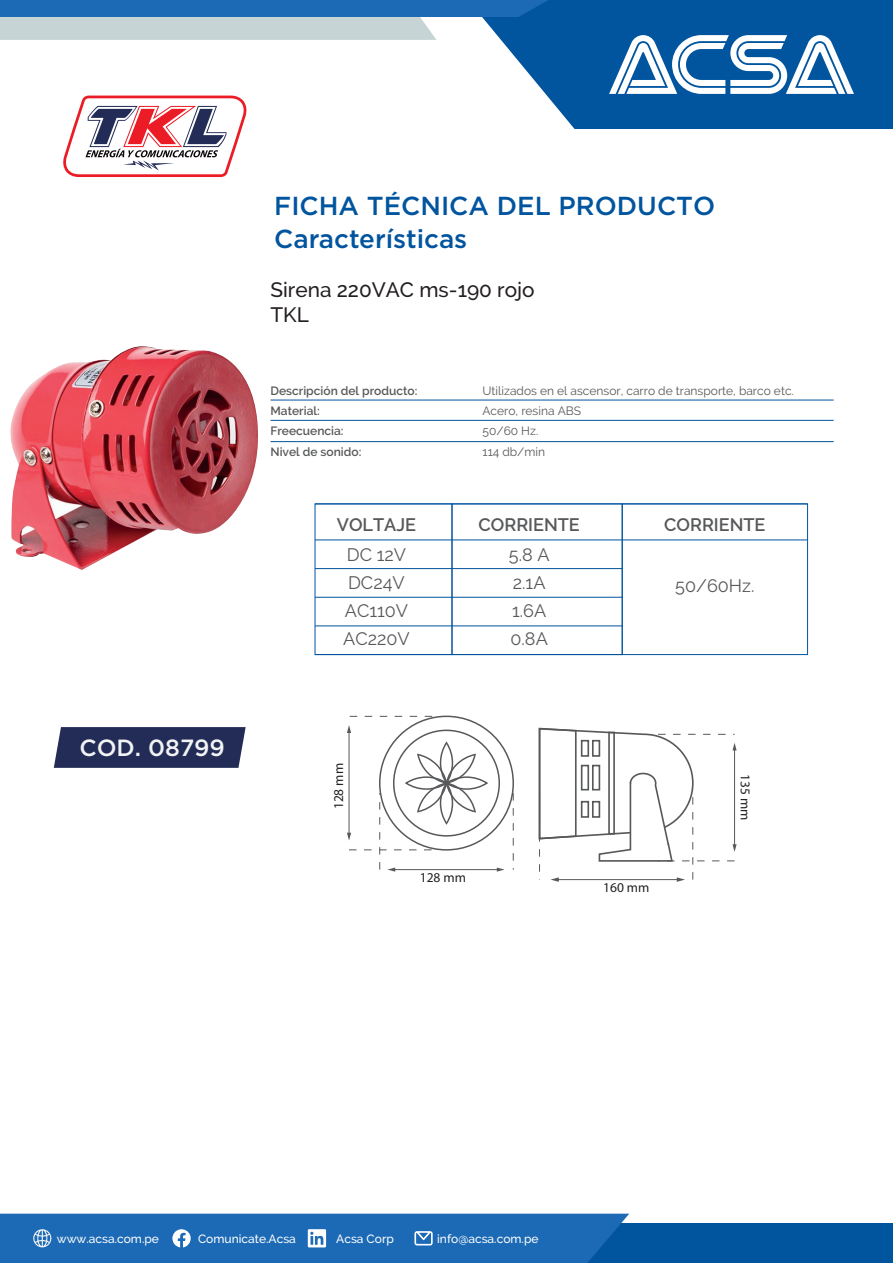
<style>
.page{position:relative;width:893px;height:1263px;background:#fff}
.page>*{position:absolute;margin:0;border:0;box-sizing:border-box;transform-origin:0 0}
.t1{font:500 26.1px "Gotham";color:#01549e}
.t2{font:500 23.4px "Gotham";color:#f2f3f4}
.t3{font:500 20.85px/24.9px "Raleway";color:#231f20}
.t4{font:18px/27.9px "Raleway";color:#57585a}
.t5{font:600 18px "Raleway";color:#57585a}
.t6{font:13.5px "Myriad Pro";color:#231f20}
.t7{font:12px "Raleway";color:#57585a}
.t8{font:600 12px "Raleway";color:#57585a}
.t9{font:500 12px "Raleway";color:#fff}
</style>
<div class="page">
<svg style="left:54px;top:727px;width:192px;height:41px;background:#2b355d"></svg>
<svg style="left:501px;top:0;width:392px;height:129px;background:#1863a6"></svg>
<svg style="left:609px;top:35px;width:245px;height:59px"></svg>
<svg style="left:0;top:0;width:549px;height:40px;background:#75a1c7"></svg>
<hr style="left:271px;top:400px;width:563px;height:1px;background:#01549e">
<hr style="left:271px;top:420px;width:563px;height:1px;background:#01549e">
<hr style="left:271px;top:441px;width:563px;height:1px;background:#01549e">
<div style="left:315px;top:1223px;width:578px;height:40px;background:#01549e"></div>
<div style="left:0;top:1214px;width:629px;height:49px;background:#1c6ab5"></div>
<svg style="left:63px;top:96px;width:184px;height:81px"></svg>
<img style="left:10px;top:346px;width:248px;height:224px">
<div style="left:440px;top:742px;width:13px;height:42px;border:2px solid #57585a;border-radius:50%"></div>
<div style="left:446px;top:776px;width:42px;height:14px;border:2px solid #57585a;border-radius:50%"></div>
<hr style="left:315px;top:539px;width:492px;height:1px;background:#01549e">
<hr style="left:315px;top:568px;width:307px;height:1px;background:#01549e">
<hr style="left:315px;top:597px;width:307px;height:1px;background:#01549e">
<hr style="left:315px;top:626px;width:307px;height:1px;background:#01549e">
<div style="left:315px;top:503px;width:137px;height:152px;border:1px solid #01549e"></div>
<div style="left:452px;top:503px;width:171px;height:152px;border:1px solid #01549e"></div>
<div style="left:622px;top:503px;width:186px;height:152px;border:1px solid #01549e"></div>
<svg style="left:349px;top:716px;width:83px;height:1px"></svg>
<svg style="left:513px;top:793px;width:1px;height:77px"></svg>
<hr style="left:349px;top:731px;width:1px;height:103px;background:#57585a">
<svg style="left:347px;top:725px;width:4px;height:8px"></svg>
<hr style="left:394px;top:869px;width:104px;height:1px;background:#57585a">
<svg style="left:347px;top:753px;width:130px;height:119px"></svg>
<svg style="left:497px;top:867px;width:7px;height:5px"></svg>
<svg style="left:538px;top:727px;width:199px;height:155px"></svg>
<h1 class="t1" style="left:274px;top:189px;width:442px">FICHA TÉCNICA DEL PRODUCTO</h1>
<h1 class="t1" style="left:274px;top:222px;width:195px">Características</h1>
<h3 class="t3" style="left:271px;top:277px;width:266px">Sirena 220VAC ms-190 rojo<br>TKL</h3>
<p class="t8" style="left:271px;top:384px;width:148px">Descripción del producto:</p>
<p class="t7" style="left:483px;top:383px;width:313px">Utilizados en el ascensor, carro de transporte, barco etc.</p>
<p class="t8" style="left:271px;top:404px;width:51px">Material:</p>
<p class="t7" style="left:483px;top:404px;width:100px">Acero, resina ABS</p>
<h2 class="t2" style="left:79px;top:732px;width:147px">COD. 08799</h2>
<p class="t8" style="left:271px;top:424px;width:75px">Freecuencia:</p>
<p class="t7" style="left:483px;top:424px;width:57px">50/60 Hz.</p>
<p class="t8" style="left:271px;top:445px;width:92px">Nivel de sonido:</p>
<p class="t7" style="left:483px;top:445px;width:64px">114 db/min</p>
<h3 class="t5" style="left:337px;top:514px;width:81px">VOLTAJE</h3>
<h3 class="t4" style="left:343px;top:541px;width:68px">DC 12V<br>DC24V<br>AC110V<br>AC220V</h3>
<h3 class="t5" style="left:479px;top:514px;width:103px">CORRIENTE</h3>
<h3 class="t4" style="left:509px;top:541px;width:42px">5.8 A<br>2.1A<br>1.6A<br>0.8A</h3>
<h3 class="t5" style="left:664px;top:514px;width:103px">CORRIENTE</h3>
<h3 class="t4" style="left:675px;top:571px;width:81px">50/60Hz.</h3>
<p class="t6" style="left:330px;top:809px;width:48px;rotate:-90deg">128 mm</p>
<p class="t6" style="left:420px;top:869px;width:48px">128 mm</p>
<p class="t6" style="left:603px;top:880px;width:48px">160 mm</p>
<p class="t6" style="left:754px;top:774px;width:48px;rotate:90deg">135 mm</p>
<p class="t9" style="left:57px;top:1232px;width:104px">www.acsa.com.pe</p>
<p class="t9" style="left:198px;top:1232px;width:99px">Comunicate.Acsa</p>
<p class="t9" style="left:336px;top:1232px;width:59px">Acsa Corp</p>
<p class="t9" style="left:437px;top:1232px;width:103px">info@acsa.com.pe</p>
</div>
